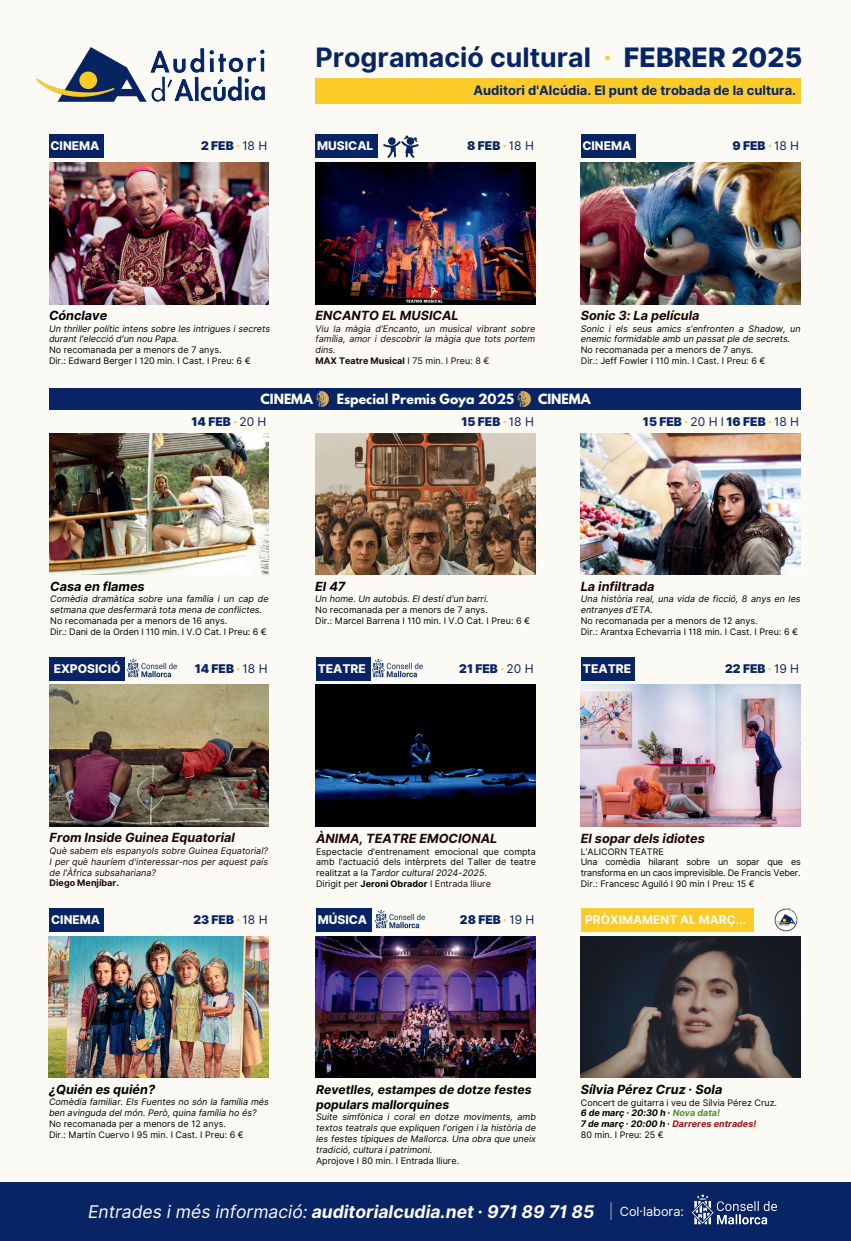
<style>
.page{position:relative;width:851px;height:1241px;background:#fff}
.page>*{position:absolute;margin:0;border:0;box-sizing:border-box;transform-origin:0 0}
.t1{font:700 26.75px "Inter";color:#082464}
.t2{font:italic 700 17.5px "Inter";color:#fbfaf4}
.t3{font:700 13px "Inter";color:#082464}
.t4{font:italic 700 12.65px "Inter";color:#1b0603}
.t5{font:italic 700 12.65px "Inter";color:#000}
.t6{font:12.65px "Inter";color:#fff}
.t7{font:700 12.5px "League Spartan";color:#fff}
.t8{font:italic 700 12.15px/14.6px "Inter";color:#000}
.t9{font:900 12px "Inter";color:#082464}
.t10{font:800 12px "Inter";color:#fbfaf4}
.t11{font:700 12px "Inter";color:#fbfaf4}
.t12{font:9px/10.9px "Inter";color:#000}
.t13{font:italic 9px/10.9px "Inter";color:#000}
.t14{font:italic 9px/10.9px "Inter";color:#1b0603;text-align:justify}
.t15{font:9px/10.9px "Inter";letter-spacing:-.02em;color:#000}
.t16{font:700 9px "Inter";color:#1b0603}
.s1{color:#fbcb2a}
.s2{font-weight:800}
.s3{font-weight:400}
.s4{font-weight:700;font-style:normal}
.s5{font-style:normal}
.s6{font-style:italic}
.s7{font-weight:700}
.s8{color:#1b0603}
.s9{font-weight:700;font-style:italic}
.s10{font-weight:700;font-style:italic;color:#4f9333}
.s11{font-weight:700;font-style:italic;color:#a90d14}
.s12{font-family:"Inter Thin BETA";font-weight:400;font-style:normal;font-size:24.5px}
</style>
<div class="page">
<div style="left:0;top:0;width:850px;height:1240px;background:#fbfaf4"></div>
<img style="left:49px;top:162px;width:220px;height:142px">
<img style="left:580px;top:162px;width:220px;height:142px">
<img style="left:315px;top:162px;width:220px;height:142px">
<img style="left:49px;top:433px;width:220px;height:141px">
<img style="left:580px;top:433px;width:220px;height:141px">
<img style="left:315px;top:433px;width:220px;height:141px">
<img style="left:49px;top:684px;width:220px;height:142px">
<img style="left:581px;top:684px;width:219px;height:142px">
<img style="left:315px;top:684px;width:220px;height:142px">
<div style="left:49px;top:134px;width:54px;height:24px;background:#082464"></div>
<div style="left:580px;top:134px;width:55px;height:24px;background:#082464"></div>
<div style="left:315px;top:134px;width:63px;height:24px;background:#082464"></div>
<div style="left:50px;top:657px;width:75px;height:23px;background:#082464"></div>
<div style="left:581px;top:657px;width:54px;height:23px;background:#082464"></div>
<div style="left:316px;top:657px;width:54px;height:23px;background:#082464"></div>
<div style="left:50px;top:388px;width:750px;height:21px;background:#082464"></div>
<img style="left:316px;top:392px;width:13px;height:14px">
<img style="left:49px;top:936px;width:220px;height:141px">
<img style="left:581px;top:936px;width:219px;height:141px">
<img style="left:315px;top:936px;width:220px;height:141px">
<div style="left:580px;top:908px;width:173px;height:23px;background:#fbcb2a"></div>
<div style="left:316px;top:908px;width:55px;height:23px;background:#082464"></div>
<div style="left:50px;top:908px;width:54px;height:23px;background:#082464"></div>
<img style="left:154px;top:48px;width:111px;height:54px">
<img style="left:36px;top:47px;width:118px;height:55px">
<div style="left:315px;top:78px;width:485px;height:25px;background:#fbcb2a"></div>
<svg style="left:383px;top:135px;width:35px;height:23px"></svg>
<img style="left:517px;top:392px;width:13px;height:14px">
<img style="left:126px;top:659px;width:51px;height:19px">
<img style="left:371px;top:659px;width:52px;height:19px">
<div style="left:0;top:1181px;width:850px;height:59px;background:#082464"></div>
<img style="left:774px;top:908px;width:24px;height:24px">
<img style="left:374px;top:910px;width:51px;height:19px">
<img style="left:692px;top:1194px;width:85px;height:31px">
<h1 class="t1" style="left:315px;top:38px;width:488px">Programació cultural <span class="s1">·</span> <span class="s2">FEBRER 2025</span></h1>
<h3 class="t3" style="left:473px;top:80px;width:324px">Auditori d'Alcúdia. El punt de trobada de la cultura.</h3>
<h3 class="t10" style="left:50px;top:137px;width:51px">CINEMA</h3>
<h3 class="t9" style="left:201px;top:137px;width:68px">2 FEB <span class="s1">·</span> <span class="s3">18 H</span></h3>
<h3 class="t10" style="left:317px;top:137px;width:58px">MUSICAL</h3>
<h3 class="t9" style="left:467px;top:137px;width:68px">8 FEB <span class="s1">·</span> <span class="s3">18 H</span></h3>
<h3 class="t10" style="left:582px;top:137px;width:51px">CINEMA</h3>
<h3 class="t9" style="left:732px;top:137px;width:68px">9 FEB <span class="s1">·</span> <span class="s3">18 H</span></h3>
<h3 class="t5" style="left:49px;top:306px;width:60px">Cónclave</h3>
<p class="t13" style="left:49px;top:323px;width:223px">Un thriller polític intens sobre les intrigues i secrets durant l'elecció d’un nou Papa.</p>
<p class="t12" style="left:49px;top:344px;width:203px">No recomanada per a menors de 7 anys.<br>Dir.: Edward Berger I 120 min. I Cast. I Preu: 6 €</p>
<h3 class="t4" style="left:315px;top:306px;width:145px">ENCANTO EL MUSICAL</h3>
<p class="t14" style="left:315px;top:323px;width:221px;text-align:left">Viu la màgia d’Encanto, un musical vibrant sobre família, amor i descobrir la màgia que tots portem dins.<br><span class="s4">MAX Teatre Musical</span> <span class="s5">I 75 min. I Preu: 8 €</span></p>
<h3 class="t4" style="left:580px;top:306px;width:120px">Sonic 3: La película</h3>
<p class="t13" style="left:580px;top:323px;width:221px">Sonic i els seus amics s’enfronten a Shadow, un enemic formidable amb un passat ple de secrets.</p>
<p class="t12" style="left:580px;top:344px;width:186px">No recomanada per a menors de 7 anys.<br>Dir.: Jeff Fowler I 110 min. I Cast. I Preu: 6 €</p>
<h3 class="t7" style="left:260px;top:389px;width:54px">CINEMA</h3>
<h3 class="t7" style="left:337px;top:389px;width:179px">Especial Premis Goya 2025</h3>
<h3 class="t7" style="left:538px;top:389px;width:54px">CINEMA</h3>
<h3 class="t9" style="left:191px;top:412px;width:76px">14 FEB <span class="s1">·</span> <span class="s3">20 H</span></h3>
<h3 class="t9" style="left:461px;top:412px;width:74px">15 FEB <span class="s1">·</span> <span class="s3">18 H</span></h3>
<h3 class="t9" style="left:643px;top:412px;width:158px">15 FEB <span class="s1">·</span> <span class="s3">20 H I</span> 16 FEB <span class="s1">·</span> <span class="s3">18 H</span></h3>
<h3 class="t5" style="left:50px;top:576px;width:96px">Casa en flames</h3>
<p class="t13" style="left:50px;top:593px;width:220px">Comèdia dramàtica sobre una família i un cap de setmana que desfermarà tota mena de conflictes.</p>
<p class="t12" style="left:50px;top:615px;width:218px">No recomanada per a menors de 16 anys.<br>Dir.: Dani de la Orden I 110 min. I V.O Cat. I Preu: 6 €</p>
<h3 class="t5" style="left:315px;top:576px;width:32px">El 47</h3>
<p class="t13" style="left:315px;top:593px;width:175px">Un home. Un autobús. El destí d’un barri.</p>
<p class="t12" style="left:315px;top:604px;width:216px">No recomanada per a menors de 7 anys.<br>Dir.: Marcel Barrena I 110 min. I V.O Cat. I Preu: 6 €</p>
<h3 class="t4" style="left:580px;top:576px;width:75px">La infiltrada</h3>
<p class="t13" style="left:580px;top:593px;width:221px">Una història real, una vida de ficció, 8 anys en les entranyes d’ETA.</p>
<p class="t12" style="left:580px;top:615px;width:219px">No recomanada per a menors de 12 anys.<br>Dir.: Arantxa Echevarria I 118 min. I Cast. I Preu: 6 €</p>
<h3 class="t10" style="left:54px;top:659px;width:68px">EXPOSICIÓ</h3>
<h3 class="t9" style="left:195px;top:659px;width:74px">14 FEB <span class="s1">·</span> <span class="s3">18 H</span></h3>
<h3 class="t10" style="left:317px;top:660px;width:50px">TEATRE</h3>
<h3 class="t9" style="left:459px;top:660px;width:76px">21 FEB <span class="s1">·</span> <span class="s3">20 H</span></h3>
<h3 class="t10" style="left:583px;top:660px;width:50px">TEATRE</h3>
<h3 class="t9" style="left:725px;top:659px;width:75px">22 FEB <span class="s1">·</span> <span class="s3">19 H</span></h3>
<h3 class="t4" style="left:50px;top:828px;width:187px">From Inside Guinea Equatorial</h3>
<p class="t14" style="left:50px;top:845px;width:220px">Què sabem els espanyols sobre Guinea Equatorial?<br>I per què hauríem d'interessar-nos per aquest país de l'Àfrica subsahariana?</p>
<p class="t16" style="left:50px;top:876px;width:71px">Diego Menjíbar.</p>
<h3 class="t4" style="left:316px;top:828px;width:183px">ÀNIMA, TEATRE EMOCIONAL</h3>
<p class="t12" style="left:316px;top:845px;width:221px">Espectacle d'entrenament emocional que compta amb l'actuació dels intèrprets del Taller de teatre realitzat a la <span class="s6">Tardor cultural 2024-2025</span>.<br>Dirigit per <span class="s7">Jeroni Obrador</span> I <span class="s8">Entrada lliure</span></p>
<h3 class="t4" style="left:580px;top:828px;width:126px">El sopar dels idiotes</h3>
<p class="t15" style="left:580px;top:845px;width:221px">L’ALICORN TEATRE<br>Una comèdia hilarant sobre un sopar que es transforma en un caos imprevisible. De Francis Veber.<br>Dir.: Francesc Aguiló I 90 min I Preu: 15 €</p>
<h3 class="t10" style="left:51px;top:911px;width:51px">CINEMA</h3>
<h3 class="t9" style="left:193px;top:910px;width:76px">23 FEB <span class="s1">·</span> <span class="s3">18 H</span></h3>
<h3 class="t10" style="left:317px;top:910px;width:51px">MÚSICA</h3>
<h3 class="t9" style="left:460px;top:911px;width:76px">28 FEB <span class="s1">·</span> <span class="s3">19 H</span></h3>
<h3 class="t11" style="left:585px;top:910px;width:163px">PRÒXIMAMENT AL MARÇ...</h3>
<h3 class="t5" style="left:49px;top:1079px;width:108px">¿Quién es quién?</h3>
<p class="t13" style="left:49px;top:1096px;width:221px">Comèdia familiar. Els Fuentes no són la família més ben avinguda del món. Però, quina família ho és?</p>
<p class="t12" style="left:49px;top:1118px;width:196px">No recomanada per a menors de 12 anys.<br>Dir.: Martín Cuervo I 95 min. I Cast. I Preu: 6 €</p>
<h3 class="t5" style="left:580px;top:1079px;width:143px">Sílvia Pérez Cruz · Sola</h3>
<p class="t12" style="left:580px;top:1096px;width:198px">Concert de guitarra i veu de Sílvia Pérez Cruz.<br><span class="s9">6 de març · 20:30 h ·</span> <span class="s10">Nova data!<br></span><span class="s9">7 de març · 20:00 h ·</span> <span class="s11">Darreres entrades!<br></span>80 min. I Preu: 25 €</p>
<h3 class="t8" style="left:316px;top:1082px;width:217px">Revetlles, estampes de dotze festes populars mallorquines</h3>
<p class="t13" style="left:316px;top:1111px;width:221px;text-align:justify">Suite simfònica i coral en dotze moviments, amb textos teatrals que expliquen l’origen i la història de les festes típiques de Mallorca. Una obra que uneix tradició, cultura i patrimoni.</p>
<p class="t12" style="left:316px;top:1154px;width:144px">Aprojove I 80 min. I Entrada lliure.</p>
<h2 class="t2" style="left:88px;top:1198px;width:527px"><span class="s3">Entrades i més informació:</span> auditorialcudia.net · 971 89 71 85 <span class="s12">I</span></h2>
<h3 class="t6" style="left:619px;top:1201px;width:66px">Col·labora:</h3>
</div>
